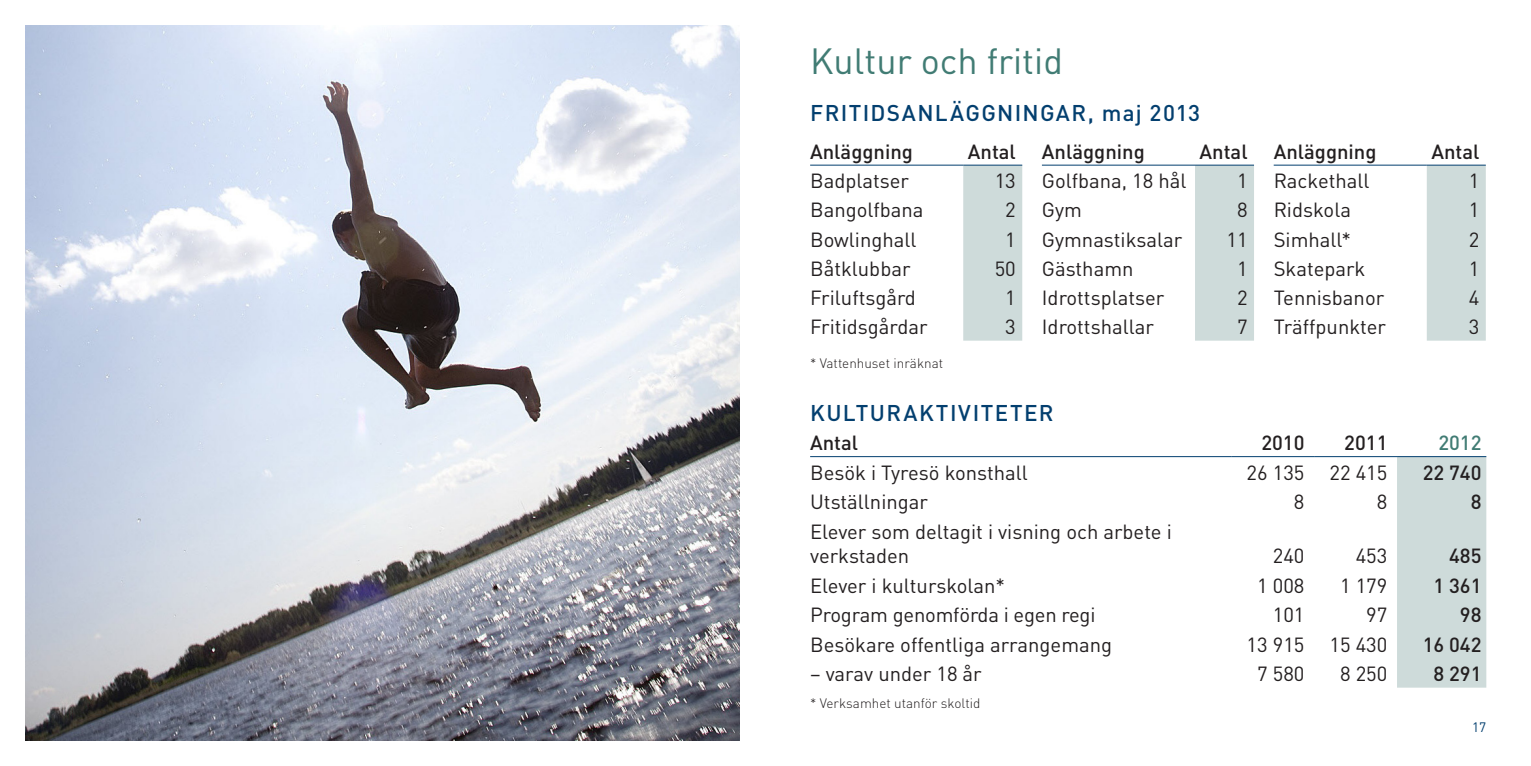
<style>
.page{position:relative;width:1531px;height:766px;background:#fff}
.page>*{position:absolute;margin:0;border:0;box-sizing:border-box;transform-origin:0 0}
.Rubrik{font:36px "DIN";color:#417c74}
.Underrubrik{font:500 22.5px "DIN";letter-spacing:.06em;color:#033f6f}
.tabell_vä{font:20.25px/24.8px "DIN";color:#231f20}
.bröd{font:20.25px "DIN";color:#231f20}
.tabell_hö{font:20.25px "DIN";color:#231f20}
.rubrik_tabell_hö{font:500 20.25px "DIN";color:#231f20}
.rubrik_tabell_vä{font:500 20.25px "DIN";color:#231f20}
.rubrik_tabell_2009{font:500 20.25px "DIN";color:#417c74}
.Källa{font:300 13.5px "DIN";color:#231f20}
.t1{font:13.5px "DIN";color:#033f6f}
</style>
<div class="page">
<div style="left:1397px;top:457px;width:89px;height:230px;background:#cedbda"></div>
<hr style="left:810px;top:456px;width:421px;height:1px;background:#033f6f">
<hr style="left:1231px;top:456px;width:83px;height:1px;background:#033f6f">
<hr style="left:1314px;top:456px;width:83px;height:1px;background:#033f6f">
<hr style="left:1397px;top:456px;width:89px;height:1px;background:#033f6f">
<img style="left:26px;top:26px;width:714px;height:714px">
<div style="left:963px;top:166px;width:59px;height:174px;background:#cedbda"></div>
<hr style="left:810px;top:165px;width:153px;height:1px;background:#033f6f">
<hr style="left:963px;top:165px;width:59px;height:1px;background:#033f6f">
<div style="left:1195px;top:166px;width:59px;height:174px;background:#cedbda"></div>
<hr style="left:1042px;top:165px;width:153px;height:1px;background:#033f6f">
<hr style="left:1195px;top:165px;width:59px;height:1px;background:#033f6f">
<div style="left:1427px;top:166px;width:59px;height:174px;background:#cedbda"></div>
<hr style="left:1273px;top:165px;width:154px;height:1px;background:#033f6f">
<hr style="left:1427px;top:165px;width:59px;height:1px;background:#033f6f">
<p class="Rubrik" style="left:810px;top:38px;width:254px">Kultur och fritid</p>
<p class="Underrubrik" style="left:810px;top:98px;width:391px">FRITIDSANLÄGGNINGAR, maj 2013</p>
<p class="rubrik_tabell_vä" style="left:810px;top:138px;width:104px">Anläggning</p>
<p class="rubrik_tabell_hö" style="left:968px;top:138px;width:50px">Antal</p>
<p class="tabell_vä" style="left:810px;top:168px;width:100px">Badplatser</p>
<p class="tabell_hö" style="left:995px;top:168px;width:23px">13</p>
<p class="tabell_vä" style="left:810px;top:197px;width:115px">Bangolfbana</p>
<p class="tabell_hö" style="left:1005px;top:197px;width:12px">2</p>
<p class="tabell_vä" style="left:810px;top:226px;width:108px">Bowlinghall</p>
<p class="tabell_hö" style="left:1005px;top:226px;width:12px">1</p>
<p class="tabell_vä" style="left:810px;top:255px;width:102px">Båtklubbar</p>
<p class="tabell_hö" style="left:995px;top:256px;width:23px">50</p>
<p class="tabell_vä" style="left:810px;top:285px;width:107px">Friluftsgård</p>
<p class="tabell_hö" style="left:1005px;top:285px;width:12px">1</p>
<p class="tabell_vä" style="left:810px;top:314px;width:119px">Fritidsgårdar</p>
<p class="tabell_hö" style="left:1005px;top:314px;width:12px">3</p>
<p class="rubrik_tabell_vä" style="left:1042px;top:138px;width:104px">Anläggning</p>
<p class="rubrik_tabell_hö" style="left:1199px;top:138px;width:50px">Antal</p>
<p class="bröd" style="left:1042px;top:168px;width:146px">Golfbana, 18 hål</p>
<p class="tabell_hö" style="left:1237px;top:168px;width:12px">1</p>
<p class="bröd" style="left:1042px;top:197px;width:42px">Gym</p>
<p class="tabell_hö" style="left:1237px;top:197px;width:12px">8</p>
<p class="bröd" style="left:1042px;top:226px;width:142px">Gymnastiksalar</p>
<p class="tabell_hö" style="left:1226px;top:226px;width:23px">11</p>
<p class="bröd" style="left:1042px;top:256px;width:93px">Gästhamn</p>
<p class="tabell_hö" style="left:1237px;top:256px;width:12px">1</p>
<p class="bröd" style="left:1042px;top:285px;width:124px">Idrottsplatser</p>
<p class="tabell_hö" style="left:1237px;top:285px;width:12px">2</p>
<p class="bröd" style="left:1042px;top:314px;width:114px">Idrottshallar</p>
<p class="tabell_hö" style="left:1237px;top:314px;width:12px">7</p>
<p class="Källa" style="left:810px;top:355px;width:134px">* Vattenhuset inräknat</p>
<p class="rubrik_tabell_vä" style="left:1273px;top:138px;width:104px">Anläggning</p>
<p class="rubrik_tabell_hö" style="left:1431px;top:138px;width:50px">Antal</p>
<p class="bröd" style="left:1273px;top:168px;width:97px">Rackethall</p>
<p class="tabell_hö" style="left:1469px;top:168px;width:12px">1</p>
<p class="bröd" style="left:1273px;top:197px;width:79px">Ridskola</p>
<p class="tabell_hö" style="left:1469px;top:197px;width:12px">1</p>
<p class="bröd" style="left:1273px;top:226px;width:79px">Simhall*</p>
<p class="tabell_hö" style="left:1469px;top:226px;width:12px">2</p>
<p class="bröd" style="left:1273px;top:256px;width:93px">Skatepark</p>
<p class="tabell_hö" style="left:1469px;top:256px;width:12px">1</p>
<p class="bröd" style="left:1273px;top:285px;width:112px">Tennisbanor</p>
<p class="tabell_hö" style="left:1469px;top:285px;width:12px">4</p>
<p class="bröd" style="left:1273px;top:314px;width:114px">Träffpunkter</p>
<p class="tabell_hö" style="left:1469px;top:314px;width:12px">3</p>
<p class="Underrubrik" style="left:810px;top:398px;width:245px">KULTURAKTIVITETER</p>
<p class="rubrik_tabell_vä" style="left:810px;top:430px;width:50px">Antal</p>
<p class="rubrik_tabell_hö" style="left:1261px;top:430px;width:45px">2010</p>
<p class="rubrik_tabell_hö" style="left:1344px;top:430px;width:45px">2011</p>
<p class="rubrik_tabell_2009" style="left:1438px;top:430px;width:45px">2012</p>
<p class="tabell_vä" style="left:810px;top:459px;width:219px">Besök i Tyresö konsthall</p>
<p class="tabell_hö" style="left:1246px;top:459px;width:59px">26 135</p>
<p class="tabell_hö" style="left:1329px;top:459px;width:59px">22 415</p>
<p class="rubrik_tabell_hö" style="left:1422px;top:459px;width:60px">22 740</p>
<p class="tabell_vä" style="left:810px;top:489px;width:119px">Utställningar</p>
<p class="tabell_hö" style="left:1294px;top:489px;width:12px">8</p>
<p class="tabell_hö" style="left:1377px;top:489px;width:12px">8</p>
<p class="rubrik_tabell_hö" style="left:1470px;top:489px;width:12px">8</p>
<p class="tabell_vä" style="left:810px;top:518px;width:363px">Elever som deltagit i visning och arbete i verkstaden</p>
<p class="tabell_hö" style="left:1273px;top:543px;width:33px">240</p>
<p class="tabell_hö" style="left:1355px;top:543px;width:33px">453</p>
<p class="rubrik_tabell_hö" style="left:1449px;top:543px;width:34px">485</p>
<p class="tabell_vä" style="left:810px;top:572px;width:197px">Elever i kulturskolan*</p>
<p class="tabell_hö" style="left:1257px;top:572px;width:49px">1 008</p>
<p class="tabell_hö" style="left:1340px;top:572px;width:49px">1 179</p>
<p class="rubrik_tabell_hö" style="left:1433px;top:572px;width:50px">1 361</p>
<p class="tabell_vä" style="left:810px;top:602px;width:287px">Program genomförda i egen regi</p>
<p class="tabell_hö" style="left:1273px;top:602px;width:33px">101</p>
<p class="tabell_hö" style="left:1366px;top:602px;width:23px">97</p>
<p class="rubrik_tabell_hö" style="left:1460px;top:602px;width:23px">98</p>
<p class="tabell_vä" style="left:810px;top:631px;width:303px">Besökare offentliga arrangemang</p>
<p class="tabell_hö" style="left:1246px;top:631px;width:59px">13 915</p>
<p class="tabell_hö" style="left:1329px;top:631px;width:59px">15 430</p>
<p class="rubrik_tabell_hö" style="left:1422px;top:631px;width:60px">16 042</p>
<p class="tabell_vä" style="left:810px;top:661px;width:173px">– varav under 18 år</p>
<p class="tabell_hö" style="left:1257px;top:661px;width:49px">7 580</p>
<p class="tabell_hö" style="left:1340px;top:661px;width:49px">8 250</p>
<p class="rubrik_tabell_hö" style="left:1433px;top:660px;width:50px">8 291</p>
<p class="Källa" style="left:810px;top:694px;width:172px">* Verksamhet utanför skoltid</p>
<p class="t1" style="left:1472px;top:718px;width:16px">17</p>
</div>
